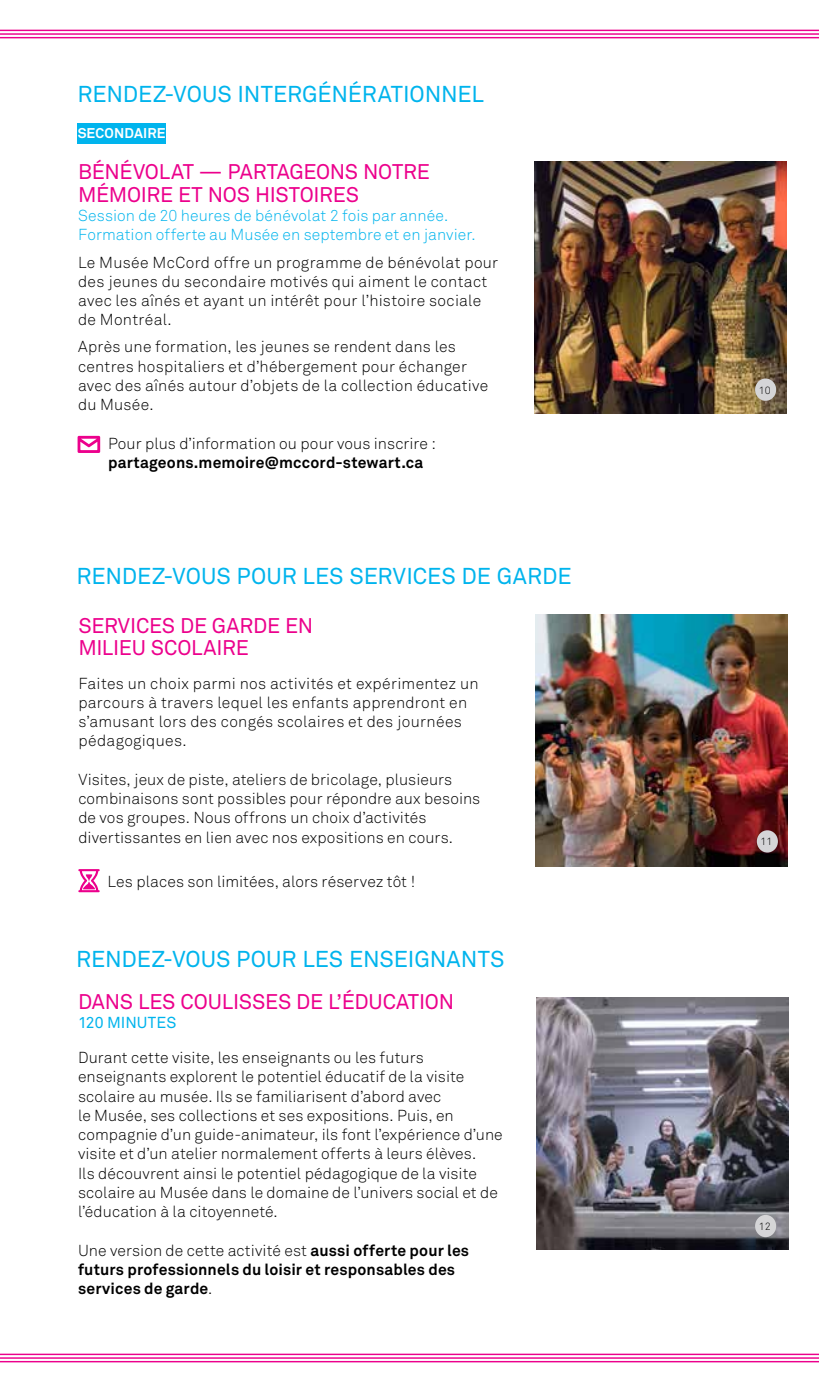
<style>
.page{position:relative;width:819px;height:1386px;background:#fff}
.page>*{position:absolute;margin:0;border:0;box-sizing:border-box;transform-origin:0 0}
.t1{font:22.75px "Akkurat";letter-spacing:-.005em;color:#00b4ed}
.t2{font:21px/22.8px "Akkurat";letter-spacing:-.01em;color:#ec008c}
.t3{font:300 15.75px/19.2px "Akkurat";letter-spacing:.01em;color:#000}
.t4{font:700 15.75px/19.2px "Akkurat";letter-spacing:.01em;color:#000}
.t5{font:300 15.75px/19.2px "Akkurat";letter-spacing:.005em;color:#00b4ed}
.t6{font:15.75px "Akkurat";color:#00b4ed}
.t7{font:700 14px "Akkurat";letter-spacing:.01em;color:#fff}
.t8{font:300 10.5px "Akkurat";color:#000}
.s1{font-weight:300}
</style>
<div class="page">
<hr style="left:0;top:30px;width:819px;height:1px;background:#ec008c">
<hr style="left:0;top:33px;width:819px;height:2px;background:#ec008c">
<hr style="left:0;top:37px;width:819px;height:1px;background:#ec008c">
<hr style="left:0;top:1354px;width:819px;height:1px;background:#ec008c">
<hr style="left:0;top:1357px;width:819px;height:2px;background:#ec008c">
<hr style="left:0;top:1361px;width:819px;height:1px;background:#ec008c">
<img style="left:535px;top:161px;width:252px;height:252px">
<img style="left:537px;top:997px;width:252px;height:252px">
<svg style="left:78px;top:436px;width:22px;height:17px"></svg>
<div style="left:755px;top:1215px;width:21px;height:22px;background:#d5d5d7;border-radius:50%"></div>
<div style="left:755px;top:379px;width:21px;height:22px;background:#d5d5d7;border-radius:50%"></div>
<img style="left:535px;top:615px;width:252px;height:252px">
<div style="left:757px;top:830px;width:21px;height:23px;background:#d5d5d7;border-radius:50%"></div>
<div style="left:78px;top:124px;width:88px;height:20px;background:#00b4ed"></div>
<svg style="left:78px;top:869px;width:22px;height:23px"></svg>
<h1 class="t1" style="left:78px;top:81px;width:408px">RENDEZ-VOUS INTERGÉNÉRATIONNEL</h1>
<p class="t7" style="left:78px;top:125px;width:89px">SECONDAIRE</p>
<h2 class="t2" style="left:78px;top:161px;width:354px">BÉNÉVOLAT — PARTAGEONS NOTRE<br>MÉMOIRE ET NOS HISTOIRES</h2>
<p class="t5" style="left:78px;top:206px;width:399px">Session de 20 heures de bénévolat 2 fois par année.<br>Formation offerte au Musée en septembre et en janvier.</p>
<p class="t3" style="left:78px;top:253px;width:422px">Le Musée McCord offre un programme de bénévolat pour des jeunes du secondaire motivés qui aiment le contact avec les aînés et ayant un intérêt pour l’histoire sociale de Montréal.</p>
<p class="t3" style="left:78px;top:338px;width:412px">Après une formation, les jeunes se rendent dans les centres hospitaliers et d’hébergement pour échanger avec des aînés autour d’objets de la collection éducative du Musée.</p>
<p class="t3" style="left:108px;top:434px;width:330px">Pour plus d’information ou pour vous inscrire :</p>
<p class="t4" style="left:108px;top:453px;width:317px">partageons.memoire@mccord-stewart.ca</p>
<h1 class="t1" style="left:77px;top:562px;width:497px">RENDEZ-VOUS POUR LES SERVICES DE GARDE</h1>
<h2 class="t2" style="left:78px;top:615px;width:236px">SERVICES DE GARDE EN<br>MILIEU SCOLAIRE</h2>
<p class="t3" style="left:78px;top:674px;width:402px">Faites un choix parmi nos activités et expérimentez un parcours à travers lequel les enfants apprendront en s’amusant lors des congés scolaires et des journées pédagogiques.</p>
<p class="t3" style="left:78px;top:770px;width:403px">Visites, jeux de piste, ateliers de bricolage, plusieurs combinaisons sont possibles pour répondre aux besoins de vos groupes. Nous offrons un choix d’activités divertissantes en lien avec nos expositions en cours.</p>
<p class="t3" style="left:108px;top:872px;width:309px">Les places son limitées, alors réservez tôt !</p>
<h1 class="t1" style="left:76px;top:946px;width:430px">RENDEZ-VOUS POUR LES ENSEIGNANTS</h1>
<h2 class="t2" style="left:78px;top:991px;width:378px">DANS LES COULISSES DE L’ÉDUCATION</h2>
<p class="t6" style="left:78px;top:1013px;width:100px">120 MINUTES</p>
<p class="t3" style="left:78px;top:1048px;width:426px">Durant cette visite, les enseignants ou les futurs enseignants explorent le potentiel éducatif de la visite scolaire au musée. Ils se familiarisent d’abord avec<br>le Musée, ses collections et ses expositions. Puis, en compagnie d’un guide-animateur, ils font l’expérience d’une visite et d’un atelier normalement offerts à leurs élèves.<br>Ils découvrent ainsi le potentiel pédagogique de la visite scolaire au Musée dans le domaine de l’univers social et de l’éducation à la citoyenneté.</p>
<p class="t4" style="left:78px;top:1240px;width:393px"><span class="s1">Une version de cette activité est</span> aussi offerte pour les futurs professionnels du loisir et responsables des services de garde<span class="s1">.</span></p>
<p class="t8" style="left:759px;top:384px;width:13px">10</p>
<p class="t8" style="left:760px;top:836px;width:13px">11</p>
<p class="t8" style="left:759px;top:1220px;width:13px">12</p>
</div>
